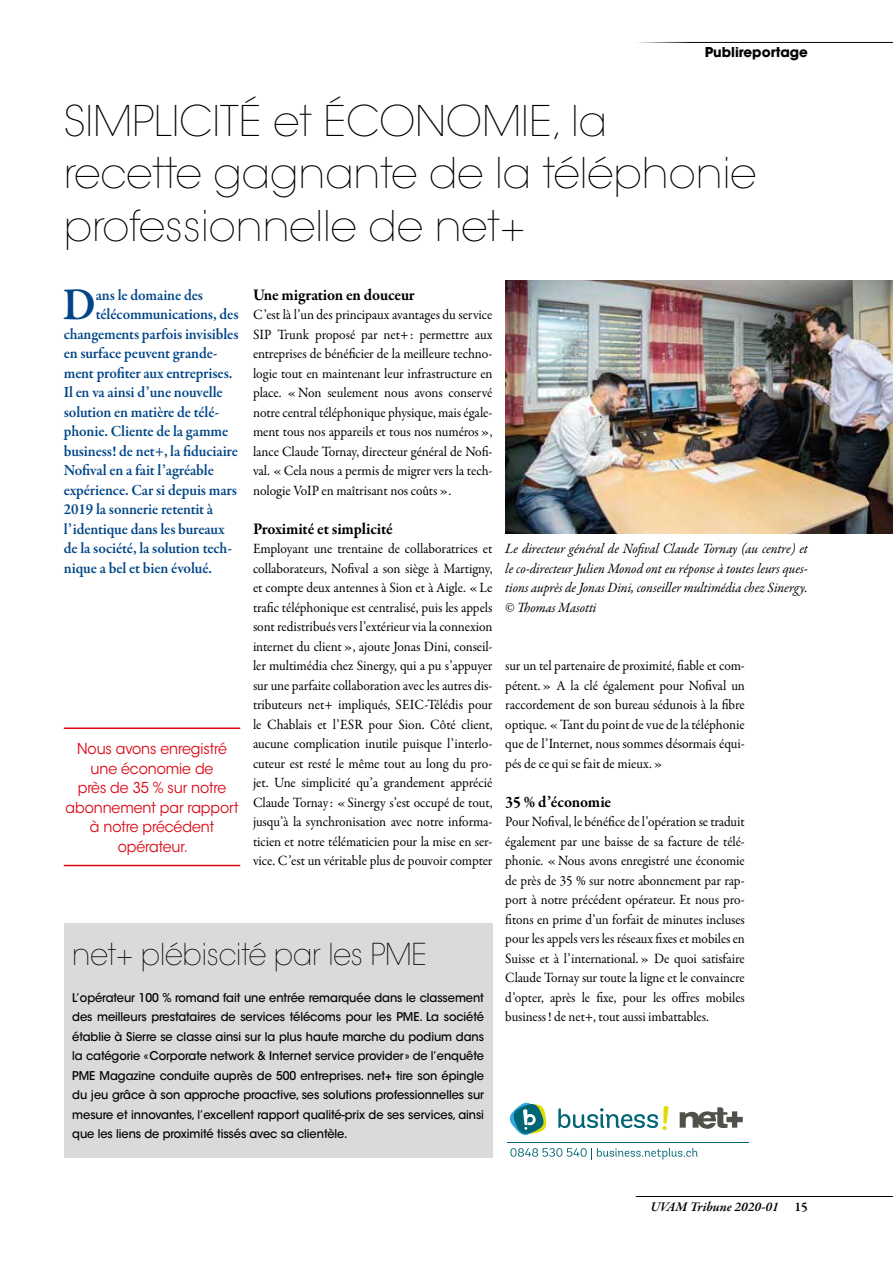
<style>
.page{position:relative;width:893px;height:1263px;background:#fff}
.page>*{position:absolute;margin:0;border:0;box-sizing:border-box;transform-origin:0 0}
.t1{font:600 46.35px "Garamond Premr Pro";color:#004587;scale:.95 1}
.t2{font:200 42px/52.5px "ITC Avant Garde Std";color:#000}
.t3{font:200 30px "ITC Avant Garde Std";letter-spacing:-.005em;color:#000;scale:.95 1}
.t4{font:700 16.5px "Garamond Premr Pro";letter-spacing:-.01em;color:#000;scale:.95 1}
.t5{font:600 15.75px "Garamond Premr Pro";letter-spacing:-.01em;color:#004587;scale:.95 1}
.t6{font:15px/19.5px "ITC Avant Garde Std";letter-spacing:-.005em;color:#dc0714;text-align:center;scale:.94 1}
.t7{font:14.25px/19.5px "Garamond Premr Pro";letter-spacing:-.005em;color:#000;text-align:justify;scale:.95 1}
.t8{font:14.25px/19.5px "Garamond Premr Pro";letter-spacing:-.005em;color:#000;text-align:justify;scale:.94 1}
.t9{font:italic 14.25px/19.5px "Garamond Premr Pro";letter-spacing:-.005em;color:#000;text-align:justify;scale:.95 1}
.t10{font:italic 600 13.5px "Garamond Premr Pro";color:#000}
.t11{font:700 13.5px "ITC Avant Garde Std";color:#000}
.t12{font:500 12px/19.5px "ITC Avant Garde Std";letter-spacing:-.005em;color:#000;text-align:justify;scale:.95 1}
.s1{font-style:normal}
</style>
<div class="page">
<img style="left:505px;top:280px;width:388px;height:254px">
<hr style="left:636px;top:42px;width:257px;height:1px;background:#000">
<div style="left:64px;top:924px;width:429px;height:234px;background:#dadada"></div>
<svg style="left:509px;top:1102px;width:37px;height:33px"></svg>
<svg style="left:558px;top:1106px;width:110px;height:24px"></svg>
<svg style="left:680px;top:1107px;width:63px;height:22px"></svg>
<svg style="left:510px;top:1148px;width:188px;height:11px"></svg>
<hr style="left:507px;top:1142px;width:241px;height:1px;background:#006575">
<hr style="left:64px;top:727px;width:176px;height:2px;background:#dc0714">
<hr style="left:64px;top:865px;width:176px;height:1px;background:#dc0714">
<hr style="left:636px;top:1196px;width:257px;height:1px;background:#000">
<p class="t11" style="left:705px;top:44px;width:105px">Publireportage</p>
<h2 class="t2" style="left:64px;top:95px;width:694px">SIMPLICITÉ et ÉCONOMIE, la<br>recette gagnante de la téléphonie professionnelle de net+</h2>
<p class="t4" style="left:253px;top:284px;width:172px">Une migration en douceur</p>
<p class="t7" style="left:253px;top:305px;width:254px">C’est là l’un des principaux avantages du service SIP Trunk proposé par net+: permettre aux entreprises de bénéficier de la meilleure techno&shy;logie tout en maintenant leur infrastructure en place. «Non seulement nous avons conservé notre central téléphonique physique, mais égale&shy;ment tous nos appareils et tous nos numéros», lance Claude Tornay, directeur général de Nofi&shy;val. «Cela nous a permis de migrer vers la tech&shy;nologie VoIP en maîtrisant nos coûts».</p>
<p class="t4" style="left:253px;top:518px;width:149px">Proximité et simplicité</p>
<p class="t7" style="left:253px;top:539px;width:254px">Employant une trentaine de collaboratrices et collaborateurs, Nofival a son siège à Martigny, et compte deux antennes à Sion et à Aigle. «Le trafic téléphonique est centralisé, puis les appels sont redistribués vers l’extérieur via la connexion internet du client», ajoute Jonas Dini, conseil&shy;ler multimédia chez Sinergy, qui a pu s’appuyer sur une parfaite collaboration avec les autres dis&shy;tributeurs net+ impliqués, SEIC-Télédis pour le Chablais et l’ESR pour Sion. Côté client, aucune complication inutile puisque l’interlo&shy;cuteur est resté le même tout au long du pro&shy;jet. Une simplicité qu’a grandement apprécié Claude Tornay : «Sinergy s’est occupé de tout, jusqu’à la synchronisation avec notre informa&shy;ticien et notre télématicien pour la mise en ser&shy;vice. C’est un véritable plus de pouvoir compter</p>
<h1 class="t1" style="left:63px;top:276px;width:37px">D</h1>
<p class="t5" style="left:96px;top:285px;width:114px">ans le domaine des</p>
<p class="t5" style="left:96px;top:305px;width:152px">télécommunications, des</p>
<p class="t5" style="left:64px;top:324px;width:186px">changements parfois invisibles</p>
<p class="t5" style="left:64px;top:343px;width:163px">en surface peuvent grande-</p>
<p class="t5" style="left:64px;top:363px;width:179px">ment profiter aux entreprises.</p>
<p class="t5" style="left:64px;top:383px;width:169px">Il en va ainsi d’une nouvelle</p>
<p class="t5" style="left:64px;top:402px;width:165px">solution en matière de télé-</p>
<p class="t5" style="left:64px;top:422px;width:175px">phonie. Cliente de la gamme</p>
<p class="t5" style="left:64px;top:441px;width:185px">business! de net+, la fiduciaire</p>
<p class="t5" style="left:64px;top:460px;width:160px">Nofival en a fait l’agréable</p>
<p class="t5" style="left:64px;top:480px;width:184px">expérience. Car si depuis mars</p>
<p class="t5" style="left:64px;top:499px;width:159px">2019 la sonnerie retentit à</p>
<p class="t5" style="left:64px;top:519px;width:171px">l’identique dans les bureaux</p>
<p class="t5" style="left:64px;top:538px;width:179px">de la société, la solution tech-</p>
<p class="t5" style="left:64px;top:558px;width:157px">nique a bel et bien évolué.</p>
<p class="t9" style="left:505px;top:540px;width:320px">Le directeur général de Nofival Claude Tornay (au centre) et le co-directeur Julien Monod ont eu réponse à toutes leurs ques&shy;tions auprès de Jonas Dini, conseiller multimédia chez Sinergy. © Thomas Masotti</p>
<p class="t7" style="left:505px;top:656px;width:254px">sur un tel partenaire de proximité, fiable et com&shy;pétent.» A la clé également pour Nofival un raccordement de son bureau sédunois à la fibre optique. «Tant du point de vue de la téléphonie que de l’Internet, nous sommes désormais équi&shy;pés de ce qui se fait de mieux.»</p>
<p class="t4" style="left:505px;top:791px;width:113px">35 % d’économie</p>
<p class="t8" style="left:505px;top:812px;width:256px">Pour Nofival, le bénéfice de l’opération se traduit également par une baisse de sa facture de télé&shy;phonie. «Nous avons enregistré une économie de près de 35 % sur notre abonnement par rap&shy;port à notre précédent opérateur. Et nous pro&shy;fitons en prime d’un forfait de minutes incluses pour les appels vers les réseaux fixes et mobiles en Suisse et à l’international.» De quoi satisfaire Claude Tornay sur toute la ligne et le convaincre d’opter, après le fixe, pour les offres mobiles business! de net+, tout aussi imbattables.</p>
<p class="t6" style="left:66px;top:739px;width:185px">Nous avons enregistré une économie de<br>près de 35 % sur notre abonnement par rapport à notre précédent opérateur.</p>
<h3 class="t3" style="left:72px;top:937px;width:375px">net+ plébiscité par les PME</h3>
<p class="t12" style="left:72px;top:987px;width:435px">L’opérateur 100 % romand fait une entrée remarquée dans le classement des meilleurs prestataires de services télécoms pour les PME. La société établie à Sierre se classe ainsi sur la plus haute marche du podium dans la catégorie «Corporate network &amp; Internet service provider» de l’enquête PME Magazine conduite auprès de 500 entreprises. net+ tire son épingle du jeu grâce à son approche proactive, ses solutions professionnelles sur mesure et innovantes, l’excellent rapport qualité-prix de ses services, ainsi que les liens de proximité tissés avec sa clientèle.</p>
<p class="t10" style="left:650px;top:1199px;width:159px">UVAM Tribune 2020-01 <span class="s1">15</span></p>
</div>
